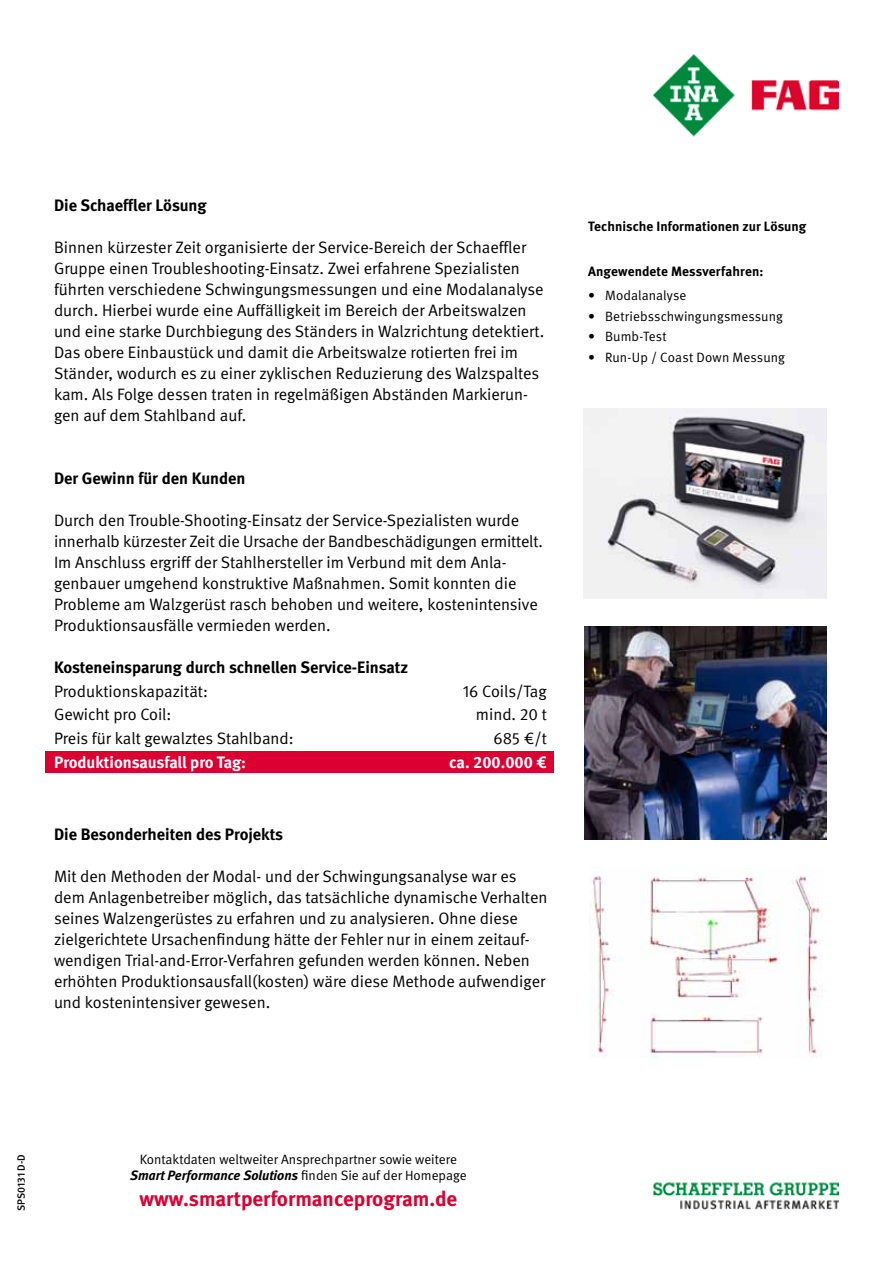
<style>
.page{position:relative;width:893px;height:1263px;background:#fff}
.page>*{position:absolute;margin:0;border:0;box-sizing:border-box;transform-origin:0 0}
.t1{font:700 21px "Meta";color:#db0031}
.t2{font:16.5px/21px "Meta Normal";color:#000}
.t3{font:700 16.5px "Meta";color:#000}
.t4{font:700 16.5px "Meta";color:#fff}
.t5{font:16.5px "Meta Bold Caps Expert";color:#fff}
.t6{font:16.5px "Meta Normal Caps Expert";color:#000}
.t7{font:13.5px "Meta Normal";color:#000}
.t8{font:700 13.5px "Meta";letter-spacing:.005em;color:#000}
.t9{font:italic 700 13.5px "Meta";color:#000}
.t10{font:500 10.5px "Meta";color:#000}
.s1{font-family:"Meta Normal Caps Expert"}
.s2{font-family:"Meta Normal"}
.s3{font-family:"Meta";font-weight:700}
.s4{font-family:"Meta Medium Caps Expert";font-weight:400}
.s5{font-family:"Meta Normal";font-weight:400;font-style:normal}
</style>
<div class="page">
<div style="left:45px;top:751px;width:509px;height:22px;background:#db0031"></div>
<img style="left:654px;top:1182px;width:185px;height:28px">
<img style="left:654px;top:54px;width:185px;height:83px">
<img style="left:584px;top:408px;width:242px;height:191px">
<img style="left:584px;top:626px;width:242px;height:214px">
<img style="left:589px;top:871px;width:233px;height:187px">
<p class="t3" style="left:54px;top:195px;width:154px">Die Schaeffler Lösung</p>
<p class="t2" style="left:54px;top:237px;width:492px">Binnen kürzester Zeit organisierte der Service-Bereich der Schaeffler Gruppe einen Troubleshooting-Einsatz. Zwei erfahrene Spezialisten führten verschiedene Schwingungsmessungen und eine Modalanalyse durch. Hierbei wurde eine Auffälligkeit im Bereich der Arbeitswalzen und eine starke Durchbiegung des Ständers in Walzrichtung detektiert.<br>Das obere Einbaustück und damit die Arbeitswalze rotierten frei im Ständer, wodurch es zu einer zyklischen Reduzierung des Walzspaltes kam. Als Folge dessen traten in regelmäßigen Abständen Markierun&shy;gen auf dem Stahlband auf.</p>
<p class="t3" style="left:54px;top:468px;width:193px">Der Gewinn für den Kunden</p>
<p class="t2" style="left:54px;top:510px;width:490px">Durch den Trouble-Shooting-Einsatz der Service-Spezialisten wurde innerhalb kürzester Zeit die Ursache der Bandbeschädigungen ermittelt.<br>Im Anschluss ergriff der Stahlhersteller im Verbund mit dem Anla&shy;genbauer umgehend konstruktive Maßnahmen. Somit konnten die Probleme am Walzgerüst rasch behoben und weitere, kostenintensive Produktionsausfälle vermieden werden.</p>
<p class="t3" style="left:54px;top:657px;width:356px">Kosteneinsparung durch schnellen Service-Einsatz</p>
<p class="t2" style="left:54px;top:680px;width:155px">Produktionskapazität:</p>
<p class="t2" style="left:463px;top:680px;width:86px"><span class="s1">16</span> Coils/Tag</p>
<p class="t2" style="left:54px;top:704px;width:119px">Gewicht pro Coil:</p>
<p class="t2" style="left:476px;top:704px;width:73px">mind. <span class="s1">20</span> t</p>
<p class="t2" style="left:54px;top:727px;width:241px">Preis für kalt gewalztes Stahlband:</p>
<p class="t6" style="left:494px;top:729px;width:55px">685 <span class="s2">€/t</span></p>
<p class="t4" style="left:54px;top:752px;width:194px">Produktionsausfall pro Tag:</p>
<p class="t5" style="left:449px;top:752px;width:99px"><span class="s3">ca.</span> 200<span class="s3">.</span>000 <span class="s3">€</span></p>
<p class="t3" style="left:54px;top:823px;width:231px">Die Besonderheiten des Projekts</p>
<p class="t2" style="left:54px;top:865px;width:495px">Mit den Methoden der Modal- und der Schwingungsanalyse war es dem Anlagenbetreiber möglich, das tatsächliche dynamische Verhalten seines Walzengerüstes zu erfahren und zu analysieren. Ohne diese zielgerichtete Ursachenfindung hätte der Fehler nur in einem zeitauf&shy;wendigen Trial-and-Error-Verfahren gefunden werden können. Neben erhöhten Produktionsausfall(kosten) wäre diese Methode aufwendiger und kostenintensiver gewesen.</p>
<p class="t8" style="left:588px;top:217px;width:220px">Technische Informationen zur Lösung</p>
<p class="t8" style="left:588px;top:263px;width:177px">Angewendete Messverfahren:</p>
<p class="t7" style="left:588px;top:288px;width:100px">• Modalanalyse</p>
<p class="t7" style="left:588px;top:308px;width:196px">• Betriebsschwingungsmessung</p>
<p class="t7" style="left:588px;top:329px;width:80px">• Bumb-Test</p>
<p class="t7" style="left:588px;top:349px;width:198px">• Run-Up / Coast Down Messung</p>
<p class="t10" style="left:15px;top:1211px;width:58px;rotate:-90deg">SPS<span class="s4">0131</span> D-D</p>
<p class="t7" style="left:140px;top:1152px;width:319px">Kontaktdaten weltweiter Ansprechpartner sowie weitere</p>
<p class="t9" style="left:130px;top:1167px;width:338px">Smart Performance Solutions <span class="s5">finden Sie auf der Homepage</span></p>
<p class="t1" style="left:139px;top:1185px;width:319px">www.smartperformanceprogram.de</p>
</div>
